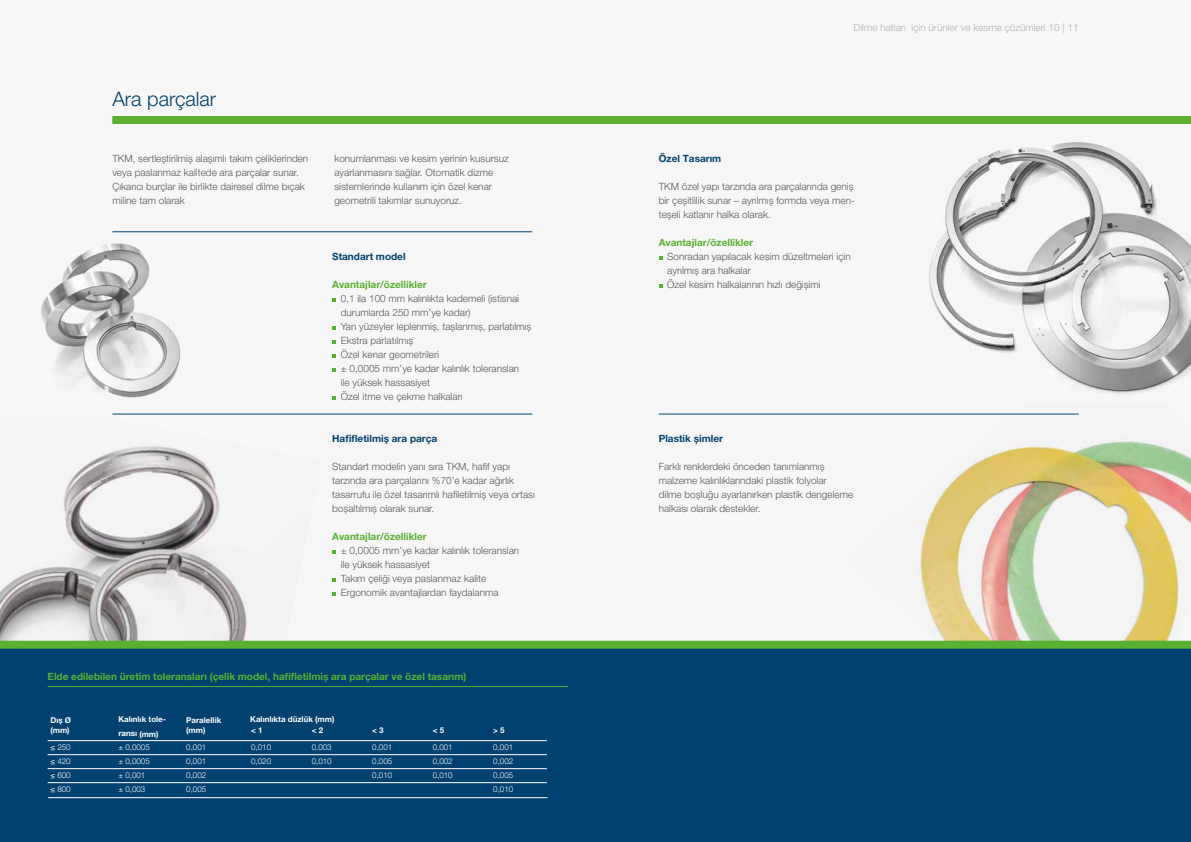
<style>
.page{position:relative;width:1191px;height:842px;background:#fff}
.page>*{position:absolute;margin:0;border:0;box-sizing:border-box;transform-origin:0 0}
.t1{font:300 20px "Helvetica Neue LT Pro";color:#004170}
.t2{font:300 10px/14px "Helvetica Neue LT Pro";color:#575756}
.t3{font:700 10px "Helvetica Neue LT Pro";color:#5ab031}
.t4{font:700 10px "Helvetica Neue LT Pro";color:#004170}
.t5{font:300 10px "Helvetica Neue LT Pro";color:#b3b2b2}
.t6{font:300 8px/14px "Helvetica Neue LT Pro";color:#fff;text-align:justify}
.t7{font:700 8px/10px "Helvetica Neue LT Pro";color:#fff}
</style>
<div class="page">
<img style="left:0;top:441px;width:322px;height:200px">
<img style="left:843px;top:413px;width:348px;height:228px">
<img style="left:37px;top:240px;width:145px;height:162px">
<hr style="left:112px;top:414px;width:420px;height:1px;background:#004170">
<hr style="left:112px;top:232px;width:420px;height:1px;background:#004170">
<img style="left:923px;top:124px;width:268px;height:273px">
<svg style="left:659px;top:256px;width:3px;height:4px"></svg>
<svg style="left:659px;top:284px;width:3px;height:4px"></svg>
<div style="left:0;top:649px;width:1191px;height:193px;background:#004170"></div>
<div style="left:0;top:641px;width:1191px;height:8px;background:#5ab031"></div>
<hr style="left:658px;top:414px;width:420px;height:1px;background:#004170">
<hr style="left:48px;top:686px;width:520px;height:1px;background:#5ab031">
<div style="left:112px;top:116px;width:1079px;height:8px;background:#5ab031"></div>
<svg style="left:332px;top:298px;width:4px;height:4px"></svg>
<svg style="left:332px;top:326px;width:4px;height:4px"></svg>
<svg style="left:332px;top:340px;width:4px;height:4px"></svg>
<svg style="left:332px;top:354px;width:4px;height:4px"></svg>
<svg style="left:332px;top:368px;width:4px;height:4px"></svg>
<svg style="left:332px;top:396px;width:4px;height:4px"></svg>
<svg style="left:332px;top:550px;width:4px;height:4px"></svg>
<svg style="left:332px;top:578px;width:4px;height:4px"></svg>
<svg style="left:332px;top:592px;width:4px;height:4px"></svg>
<hr style="left:48px;top:740px;width:499px;height:1px;background:#fff">
<hr style="left:48px;top:754px;width:499px;height:1px;background:#fff">
<hr style="left:48px;top:768px;width:499px;height:1px;background:#fff">
<hr style="left:48px;top:782px;width:499px;height:1px;background:#fff">
<hr style="left:48px;top:797px;width:499px;height:1px;background:#fff">
<h1 class="t1" style="left:112px;top:87px;width:105px">Ara parçalar</h1>
<p class="t5" style="left:853px;top:22px;width:227px">Dilme hatları için ürünler ve kesme çözümleri 10 | 11</p>
<p class="t2" style="left:112px;top:151px;width:197px">TKM, sertleştirilmiş alaşımlı takım çeliklerinden veya paslanmaz kalitede ara parçalar sunar.<br>Çıkarıcı burçlar ile birlikte dairesel dilme bıçak miline tam olarak</p>
<p class="t2" style="left:334px;top:151px;width:176px">konumlanması ve kesim yerinin kusursuz ayarlanmasını sağlar. Otomatik dizme sistemlerinde kullanım için özel kenar geometrili takımlar sunuyoruz.</p>
<p class="t4" style="left:658px;top:152px;width:64px">Özel Tasarım</p>
<p class="t2" style="left:658px;top:179px;width:197px">TKM özel yapı tarzında ara parçalarında geniş bir çeşitlilik sunar – ayrılmış formda veya men&shy;teşeli katlanır halka olarak.</p>
<p class="t3" style="left:658px;top:236px;width:96px">Avantajlar/özellikler</p>
<p class="t2" style="left:667px;top:249px;width:185px">Sonradan yapılacak kesim düzeltmeleri için ayrılmış ara halkalar<br>Özel kesim halkalarının hızlı değişimi</p>
<p class="t4" style="left:332px;top:250px;width:75px">Standart model</p>
<p class="t3" style="left:332px;top:278px;width:96px">Avantajlar/özellikler</p>
<p class="t2" style="left:341px;top:291px;width:192px">0,1 ila 100 mm kalınlıkta kademeli (istisnai durumlarda 250 mm’ye kadar)<br>Yan yüzeyler leplenmiş, taşlanmış, parlatılmış<br>Ekstra parlatılmış<br>Özel kenar geometrileri<br>± 0,0005 mm’ye kadar kalınlık toleransları<br>ile yüksek hassasiyet<br>Özel itme ve çekme halkaları</p>
<p class="t4" style="left:332px;top:432px;width:106px">Hafifletilmiş ara parça</p>
<p class="t2" style="left:332px;top:459px;width:204px">Standart modelin yanı sıra TKM, hafif yapı tarzında ara parçalarını %70’e kadar ağırlık tasarrufu ile özel tasarımlı hafiletilmiş veya ortası boşaltılmış olarak sunar.</p>
<p class="t3" style="left:332px;top:530px;width:96px">Avantajlar/özellikler</p>
<p class="t2" style="left:341px;top:543px;width:180px">± 0,0005 mm’ye kadar kalınlık toleransları ile yüksek hassasiyet<br>Takım çeliği veya paslanmaz kalite Ergonomik avantajlardan faydalanma</p>
<p class="t4" style="left:658px;top:432px;width:66px">Plastik şimler</p>
<p class="t2" style="left:658px;top:459px;width:196px">Farklı renklerdeki önceden tanımlanmış malzeme kalınlıklarındaki plastik folyolar<br>dilme boşluğu ayarlanırken plastik dengeleme halkası olarak destekler.</p>
<p class="t3" style="left:48px;top:670px;width:420px">Elde edilebilen üretim toleransları (çelik model, hafifletilmiş ara parçalar ve özel tasarım)</p>
<p class="t7" style="left:50px;top:715px;width:22px">Dış Ø (mm)</p>
<p class="t6" style="left:50px;top:740px;width:22px">≤ 250 ≤ 420 ≤ 600 ≤ 800</p>
<p class="t7" style="left:118px;top:712px;width:49px;line-height:14px">Kalınlık tole&shy;ransı (mm)</p>
<p class="t6" style="left:118px;top:740px;width:33px;text-align:left">± 0,0005 ± 0,0005 ± 0,001 ± 0,003</p>
<p class="t7" style="left:186px;top:715px;width:37px">Paralellik (mm)</p>
<p class="t6" style="left:186px;top:740px;width:22px">0,001<br>0,001<br>0,002<br>0,005</p>
<p class="t7" style="left:250px;top:714px;width:86px">Kalınlıkta düzlük (mm)</p>
<p class="t7" style="left:251px;top:725px;width:13px">&lt; 1</p>
<p class="t6" style="left:251px;top:740px;width:22px">0,010<br>0,020</p>
<p class="t7" style="left:312px;top:725px;width:13px">&lt; 2</p>
<p class="t6" style="left:312px;top:740px;width:22px">0,003<br>0,010</p>
<p class="t7" style="left:372px;top:725px;width:13px">&lt; 3</p>
<p class="t6" style="left:372px;top:740px;width:22px">0,001<br>0,005<br>0,010</p>
<p class="t7" style="left:433px;top:725px;width:13px">&lt; 5</p>
<p class="t6" style="left:433px;top:740px;width:22px">0,001<br>0,002<br>0,010</p>
<p class="t7" style="left:493px;top:725px;width:13px">&gt; 5</p>
<p class="t6" style="left:493px;top:740px;width:22px">0,001<br>0,002<br>0,005<br>0,010</p>
</div>
